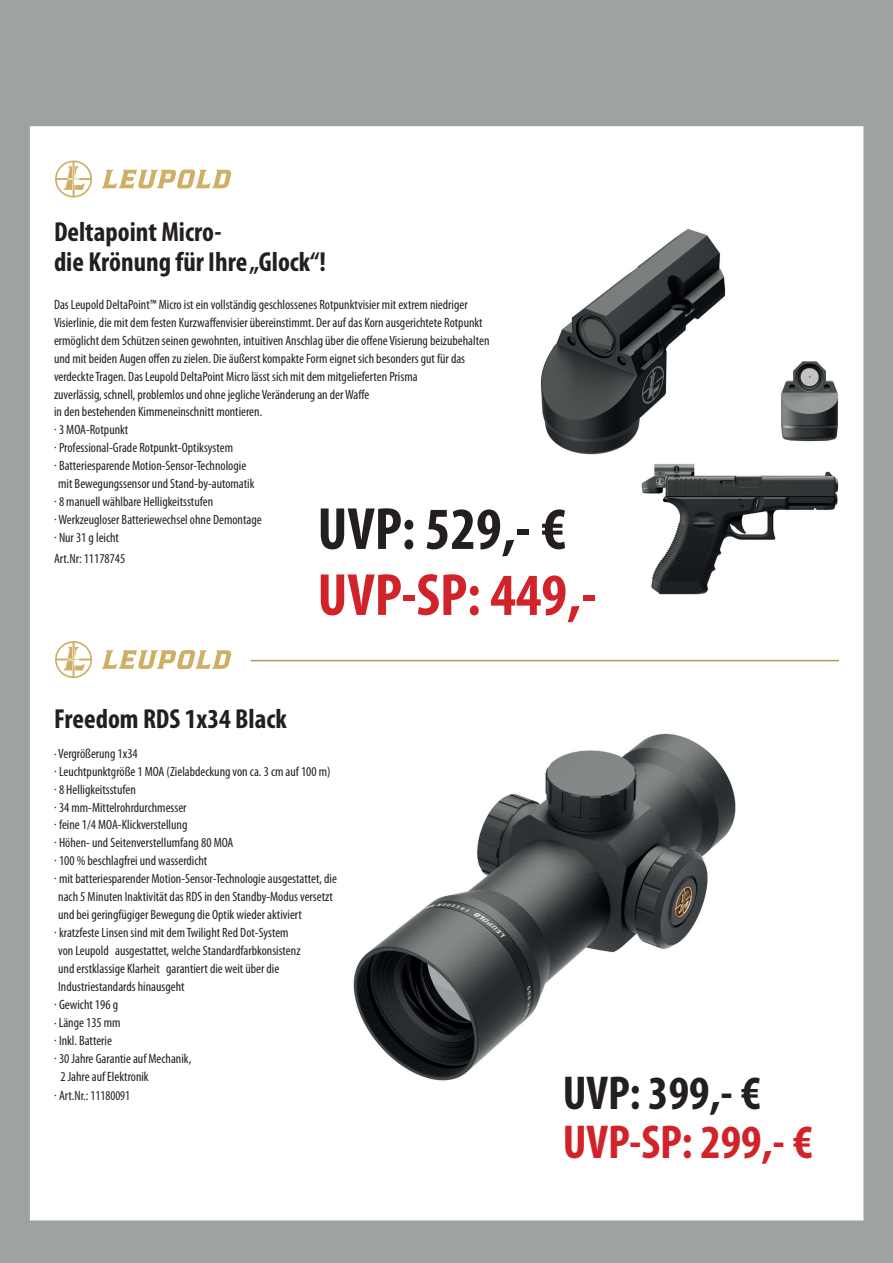
<style>
.page{position:relative;width:893px;height:1263px;background:#fff}
.page>*{position:absolute;margin:0;border:0;box-sizing:border-box;transform-origin:0 0}
.t1{font:700 condensed 60px "Myriad Pro";color:#d1232a}
.t2{font:700 condensed 60px "Myriad Pro";color:#231f20}
.t3{font:700 condensed 47.85px "Myriad Pro";color:#d1232a}
.t4{font:700 condensed 47.85px "Myriad Pro";color:#231f20}
.t5{font:700 condensed 27.6px/30px "Myriad Pro";color:#231f20}
.t6{font:condensed 13.5px "Myriad Pro";color:#231f20}
</style>
<div class="page">
<img style="left:0;top:0;width:893px;height:1263px">
<svg style="left:101px;top:170px;width:130px;height:18px"></svg>
<svg style="left:54px;top:159px;width:39px;height:40px"></svg>
<img style="left:540px;top:228px;width:185px;height:226px">
<img style="left:641px;top:464px;width:198px;height:130px">
<img style="left:780px;top:360px;width:59px;height:82px">
<img style="left:353px;top:732px;width:383px;height:350px">
<svg style="left:101px;top:650px;width:130px;height:19px"></svg>
<svg style="left:54px;top:640px;width:39px;height:39px"></svg>
<hr style="left:251px;top:660px;width:588px;height:1px;background:#af9a5c">
<h3 class="t5" style="left:54px;top:216px;width:273px">Deltapoint Micro-<br>die Krönung für Ihre „Glock“!</h3>
<p class="t6" style="left:54px;top:296px;width:415px">Das Leupold DeltaPoint™ Micro ist ein vollständig geschlossenes Rotpunktvisier mit extrem niedriger</p>
<p class="t6" style="left:54px;top:314px;width:430px">Visierlinie, die mit dem festen Kurzwaffenvisier übereinstimmt. Der auf das Korn ausgerichtete Rotpunkt</p>
<p class="t6" style="left:54px;top:332px;width:437px">ermöglicht dem Schützen seinen gewohnten, intuitiven Anschlag über die offene Visierung beizubehalten</p>
<p class="t6" style="left:54px;top:350px;width:413px">und mit beiden Augen offen zu zielen. Die äußerst kompakte Form eignet sich besonders gut für das</p>
<p class="t6" style="left:54px;top:368px;width:365px">verdeckte Tragen. Das Leupold DeltaPoint Micro lässt sich mit dem mitgelieferten Prisma</p>
<p class="t6" style="left:54px;top:386px;width:317px">zuverlässig, schnell, problemlos und ohne jegliche Veränderung an der Waffe</p>
<p class="t6" style="left:54px;top:404px;width:210px">in den bestehenden Kimmeneinschnitt montieren.</p>
<p class="t6" style="left:54px;top:422px;width:76px">· 3 MOA-Rotpunkt</p>
<p class="t6" style="left:54px;top:440px;width:180px">· Professional-Grade Rotpunkt-Optiksystem</p>
<p class="t6" style="left:54px;top:458px;width:194px">· Batteriesparende Motion-Sensor-Technologie</p>
<p class="t6" style="left:58px;top:476px;width:198px">mit Bewegungssensor und Stand-by-automatik</p>
<p class="t6" style="left:54px;top:494px;width:161px">· 8 manuell wählbare Helligkeitsstufen</p>
<p class="t6" style="left:54px;top:512px;width:209px">·Werkzeugloser Batteriewechsel ohne Demontage</p>
<p class="t6" style="left:54px;top:530px;width:66px">· Nur 31 g leicht</p>
<p class="t6" style="left:54px;top:551px;width:73px">Art.Nr: 11178745</p>
<h1 class="t2" style="left:317px;top:491px;width:250px">UVP: 529,- €</h1>
<h1 class="t1" style="left:317px;top:557px;width:280px">UVP-SP: 449,-</h1>
<h3 class="t5" style="left:54px;top:703px;width:234px">Freedom RDS 1x34 Black</h3>
<p class="t6" style="left:54px;top:745px;width:85px">· Vergrößerung 1x34</p>
<p class="t6" style="left:54px;top:763px;width:278px">· Leuchtpunktgröße 1 MOA (Zielabdeckung von ca. 3 cm auf 100 m)</p>
<p class="t6" style="left:54px;top:781px;width:83px">· 8 Helligkeitsstufen</p>
<p class="t6" style="left:54px;top:799px;width:134px">· 34 mm-Mittelrohrdurchmesser</p>
<p class="t6" style="left:54px;top:817px;width:135px">· feine 1/4 MOA-Klickverstellung</p>
<p class="t6" style="left:54px;top:835px;width:181px">· Höhen- und Seitenverstellumfang 80 MOA</p>
<p class="t6" style="left:54px;top:853px;width:155px">· 100 % beschlagfrei und wasserdicht</p>
<p class="t6" style="left:54px;top:871px;width:284px">· mit batteriesparender Motion-Sensor-Technologie ausgestattet, die</p>
<p class="t6" style="left:58px;top:889px;width:276px">nach 5 Minuten Inaktivität das RDS in den Standby-Modus versetzt</p>
<p class="t6" style="left:58px;top:907px;width:245px">und bei geringfügiger Bewegung die Optik wieder aktiviert</p>
<p class="t6" style="left:54px;top:925px;width:236px">· kratzfeste Linsen sind mit dem Twilight Red Dot-System</p>
<p class="t6" style="left:58px;top:943px;width:244px">von Leupold ausgestattet, welche Standardfarbkonsistenz</p>
<p class="t6" style="left:58px;top:961px;width:223px">und erstklassige Klarheit garantiert die weit über die</p>
<p class="t6" style="left:58px;top:979px;width:128px">Industriestandards hinausgeht</p>
<p class="t6" style="left:54px;top:997px;width:65px">· Gewicht 196 g</p>
<p class="t6" style="left:54px;top:1015px;width:68px">· Länge 135 mm</p>
<p class="t6" style="left:54px;top:1033px;width:59px">· Inkl. Batterie</p>
<p class="t6" style="left:54px;top:1051px;width:139px">· 30 Jahre Garantie auf Mechanik,</p>
<p class="t6" style="left:60px;top:1069px;width:90px">2 Jahre auf Elektronik</p>
<p class="t6" style="left:54px;top:1087px;width:78px">· Art.Nr.: 11180091</p>
<h2 class="t4" style="left:563px;top:1063px;width:200px">UVP: 399,- €</h2>
<h2 class="t3" style="left:563px;top:1112px;width:252px">UVP-SP: 299,- €</h2>
</div>
